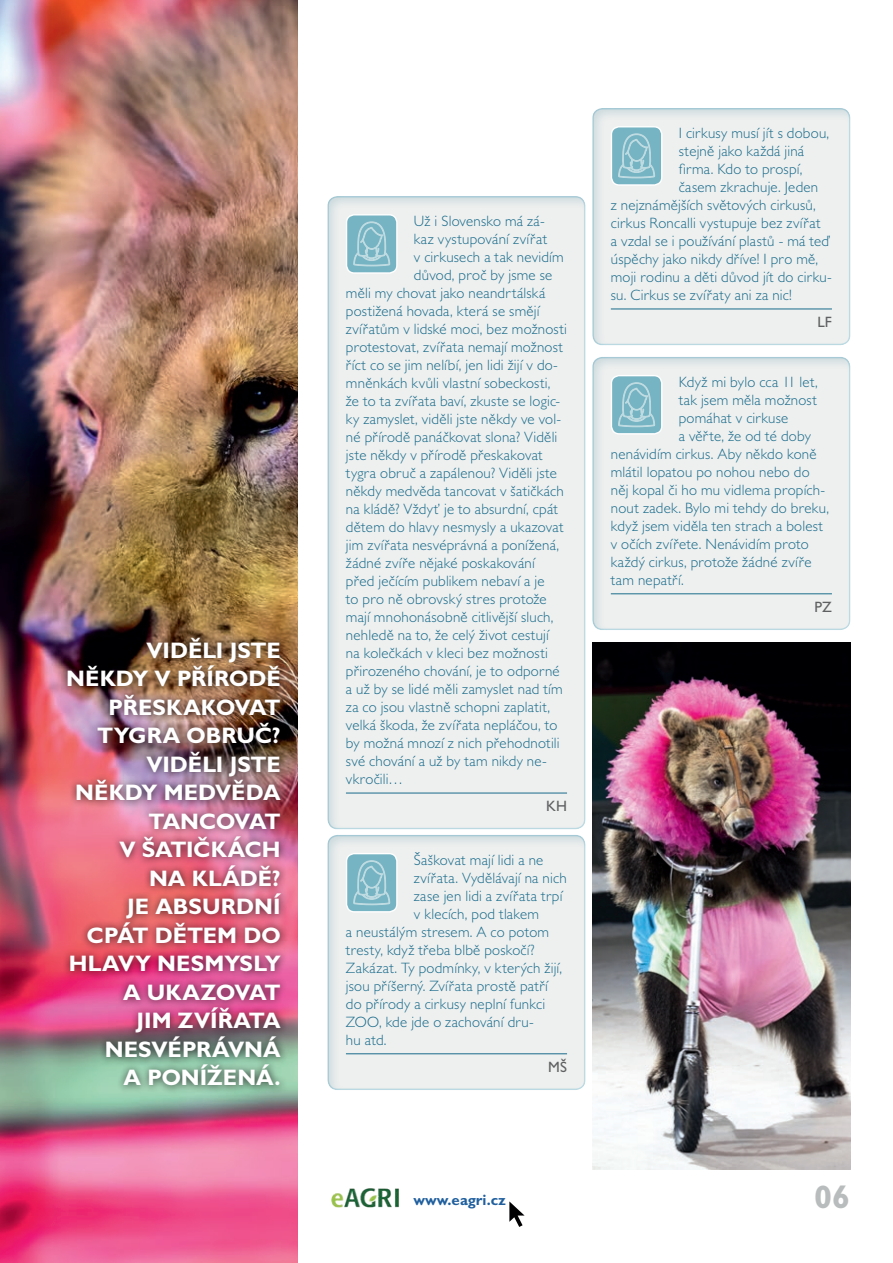
<style>
.page{position:relative;width:893px;height:1263px;background:#fff}
.page>*{position:absolute;margin:0;border:0;box-sizing:border-box;transform-origin:0 0}
.t1{font:700 32.55px "Gill Sans MT Pro";color:#b8bcbd}
.t2{font:700 22.5px/28.5px "Gill Sans MT Pro";color:#fff;text-align:right}
.t3{font:300 15px "Gill Sans MT Pro";letter-spacing:.015em;color:#1a6b8b}
.t4{font:700 15px "Gill Sans MT Pro";color:#205f9e}
.t5{font:500 15px "Gill Sans MT Pro";letter-spacing:.015em;color:#5e6061}
</style>
<div class="page">
<img style="left:0;top:0;width:298px;height:1263px">
<div style="left:326px;top:194px;width:260px;height:636px;background:#eef0ef"></div>
<div style="left:347px;top:215px;width:50px;height:58px;background:#77b4c3;border-radius:8px"></div>
<div style="left:346px;top:214px;width:52px;height:60px;border:1px solid #fff;border-radius:8px"></div>
<svg style="left:353px;top:221px;width:37px;height:46px"></svg>
<div style="left:591px;top:106px;width:260px;height:240px;background:#1a6b8b;opacity:.16"></div>
<div style="left:611px;top:127px;width:51px;height:58px;background:#77b4c3;border-radius:8px"></div>
<div style="left:611px;top:126px;width:51px;height:60px;border:1px solid #fff;border-radius:8px"></div>
<svg style="left:618px;top:133px;width:37px;height:46px"></svg>
<div style="left:591px;top:354px;width:260px;height:276px;background:#1a6b8b;opacity:.16"></div>
<div style="left:611px;top:376px;width:51px;height:58px;background:#77b4c3;border-radius:8px"></div>
<div style="left:611px;top:375px;width:51px;height:59px;border:1px solid #fff;border-radius:8px"></div>
<svg style="left:618px;top:382px;width:37px;height:45px"></svg>
<div style="left:326px;top:832px;width:260px;height:258px;background:#1a6b8b;opacity:.16"></div>
<div style="left:347px;top:854px;width:50px;height:58px;background:#77b4c3;border-radius:8px"></div>
<div style="left:346px;top:853px;width:52px;height:59px;border:1px solid #fff;border-radius:8px"></div>
<svg style="left:353px;top:860px;width:37px;height:45px"></svg>
<img style="left:592px;top:643px;width:258px;height:526px">
<div style="left:60px;top:629px;width:228px;height:465px;background:#000002;opacity:.75"></div>
<img style="left:331px;top:1188px;width:68px;height:20px">
<svg style="left:509px;top:1201px;width:16px;height:26px"></svg>
<h2 class="t2" style="left:66px;top:635px;width:216px">VIDĚLI JSTE<br>NĚKDY V PŘÍRODĚ<br>PŘESKAKOVAT<br>TYGRA OBRUČ?<br>VIDĚLI JSTE<br>NĚKDY MEDVĚDA<br>TANCOVAT<br>V ŠATIČKÁCH<br>NA KLÁDĚ?<br>JE ABSURDNÍ<br>CPÁT DĚTEM DO<br>HLAVY NESMYSLY<br>A UKAZOVAT<br>JIM ZVÍŘATA<br>NESVÉPRÁVNÁ<br>A PONÍŽENÁ.</h2>
<p class="t3" style="left:414px;top:212px;width:132px">Už i Slovensko má zá-</p>
<p class="t3" style="left:414px;top:230px;width:135px">kaz vystupování zvířat</p>
<p class="t3" style="left:414px;top:248px;width:151px">v cirkusech a tak nevidím</p>
<p class="t3" style="left:414px;top:266px;width:140px">důvod, proč by jsme se</p>
<p class="t3" style="left:346px;top:284px;width:201px">měli my chovat jako neandrtálská</p>
<p class="t3" style="left:346px;top:302px;width:195px">postižená hovada, která se smějí</p>
<p class="t3" style="left:346px;top:320px;width:223px">zvířatům v lidské moci, bez možnosti</p>
<p class="t3" style="left:346px;top:338px;width:219px">protestovat, zvířata nemají možnost</p>
<p class="t3" style="left:346px;top:356px;width:214px">říct co se jim nelíbí, jen lidi žijí v do-</p>
<p class="t3" style="left:346px;top:374px;width:206px">mněnkách kvůli vlastní sobeckosti,</p>
<p class="t3" style="left:346px;top:392px;width:216px">že to ta zvířata baví, zkuste se logic-</p>
<p class="t3" style="left:346px;top:410px;width:217px">ky zamyslet, viděli jste někdy ve vol-</p>
<p class="t3" style="left:346px;top:428px;width:213px">né přírodě panáčkovat slona? Viděli</p>
<p class="t3" style="left:346px;top:446px;width:198px">jste někdy v přírodě přeskakovat</p>
<p class="t3" style="left:346px;top:464px;width:213px">tygra obruč a zapálenou? Viděli jste</p>
<p class="t3" style="left:346px;top:482px;width:219px">někdy medvěda tancovat v šatičkách</p>
<p class="t3" style="left:346px;top:500px;width:214px">na kládě? Vždyť je to absurdní, cpát</p>
<p class="t3" style="left:346px;top:518px;width:219px">dětem do hlavy nesmysly a ukazovat</p>
<p class="t3" style="left:346px;top:536px;width:215px">jim zvířata nesvéprávná a ponížená,</p>
<p class="t3" style="left:346px;top:554px;width:190px">žádné zvíře nějaké poskakování</p>
<p class="t3" style="left:346px;top:572px;width:200px">před ječícím publikem nebaví a je</p>
<p class="t3" style="left:346px;top:590px;width:202px">to pro ně obrovský stres protože</p>
<p class="t3" style="left:346px;top:608px;width:209px">mají mnohonásobně citlivější sluch,</p>
<p class="t3" style="left:346px;top:626px;width:204px">nehledě na to, že celý život cestují</p>
<p class="t3" style="left:346px;top:644px;width:204px">na kolečkách v kleci bez možnosti</p>
<p class="t3" style="left:346px;top:662px;width:215px">přirozeného chování, je to odporné</p>
<p class="t3" style="left:346px;top:680px;width:218px">a už by se lidé měli zamyslet nad tím</p>
<p class="t3" style="left:346px;top:698px;width:206px">za co jsou vlastně schopni zaplatit,</p>
<p class="t3" style="left:346px;top:716px;width:213px">velká škoda, že zvířata nepláčou, to</p>
<p class="t3" style="left:346px;top:734px;width:215px">by možná mnozí z nich přehodnotili</p>
<p class="t3" style="left:346px;top:752px;width:202px">své chování a už by tam nikdy ne-</p>
<p class="t3" style="left:346px;top:770px;width:59px">vkročili…</p>
<p class="t5" style="left:546px;top:797px;width:22px">KH</p>
<p class="t3" style="left:414px;top:851px;width:131px">Šaškovat mají lidi a ne</p>
<p class="t3" style="left:414px;top:869px;width:154px">zvířata. Vydělávají na nich</p>
<p class="t3" style="left:414px;top:887px;width:150px">zase jen lidi a zvířata trpí</p>
<p class="t3" style="left:414px;top:905px;width:127px">v klecích, pod tlakem</p>
<p class="t3" style="left:346px;top:923px;width:205px">a neustálým stresem. A co potom</p>
<p class="t3" style="left:346px;top:941px;width:190px">tresty, když třeba blbě poskočí?</p>
<p class="t3" style="left:346px;top:959px;width:218px">Zakázat. Ty podmínky, v kterých žijí,</p>
<p class="t3" style="left:346px;top:977px;width:204px">jsou příšerný. Zvířata prostě patří</p>
<p class="t3" style="left:346px;top:995px;width:201px">do přírody a cirkusy neplní funkci</p>
<p class="t3" style="left:346px;top:1013px;width:189px">ZOO, kde jde o zachování dru-</p>
<p class="t3" style="left:346px;top:1031px;width:42px">hu atd.</p>
<p class="t5" style="left:548px;top:1058px;width:20px">MŠ</p>
<p class="t3" style="left:679px;top:124px;width:152px">I cirkusy musí jít s dobou,</p>
<p class="t3" style="left:679px;top:142px;width:127px">stejně jako každá jiná</p>
<p class="t3" style="left:679px;top:160px;width:125px">firma. Kdo to prospí,</p>
<p class="t3" style="left:679px;top:178px;width:141px">časem zkrachuje. Jeden</p>
<p class="t3" style="left:611px;top:196px;width:206px">z nejznámějších světových cirkusů,</p>
<p class="t3" style="left:611px;top:214px;width:211px">cirkus Roncalli vystupuje bez zvířat</p>
<p class="t3" style="left:611px;top:232px;width:220px">a vzdal se i používání plastů - má teď</p>
<p class="t3" style="left:611px;top:250px;width:209px">úspěchy jako nikdy dříve! I pro mě,</p>
<p class="t3" style="left:611px;top:268px;width:223px">moji rodinu a děti důvod jít do cirku-</p>
<p class="t3" style="left:611px;top:286px;width:183px">su. Cirkus se zvířaty ani za nic!</p>
<p class="t5" style="left:817px;top:313px;width:16px">LF</p>
<p class="t3" style="left:679px;top:373px;width:140px">Když mi bylo cca 11 let,</p>
<p class="t3" style="left:679px;top:391px;width:140px">tak jsem měla možnost</p>
<p class="t3" style="left:679px;top:409px;width:111px">pomáhat v cirkuse</p>
<p class="t3" style="left:679px;top:427px;width:134px">a věřte, že od té doby</p>
<p class="t3" style="left:611px;top:445px;width:207px">nenávidím cirkus. Aby někdo koně</p>
<p class="t3" style="left:611px;top:463px;width:200px">mlátil lopatou po nohou nebo do</p>
<p class="t3" style="left:611px;top:481px;width:216px">něj kopal či ho mu vidlema propích-</p>
<p class="t3" style="left:611px;top:499px;width:220px">nout zadek. Bylo mi tehdy do breku,</p>
<p class="t3" style="left:611px;top:517px;width:214px">když jsem viděla ten strach a bolest</p>
<p class="t3" style="left:611px;top:535px;width:200px">v očích zvířete. Nenávidím proto</p>
<p class="t3" style="left:611px;top:553px;width:202px">každý cirkus, protože žádné zvíře</p>
<p class="t3" style="left:611px;top:571px;width:74px">tam nepatří.</p>
<p class="t5" style="left:814px;top:598px;width:19px">PZ</p>
<p class="t4" style="left:413px;top:1190px;width:94px">www.eagri.cz</p>
<h1 class="t1" style="left:814px;top:1176px;width:37px">06</h1>
</div>
